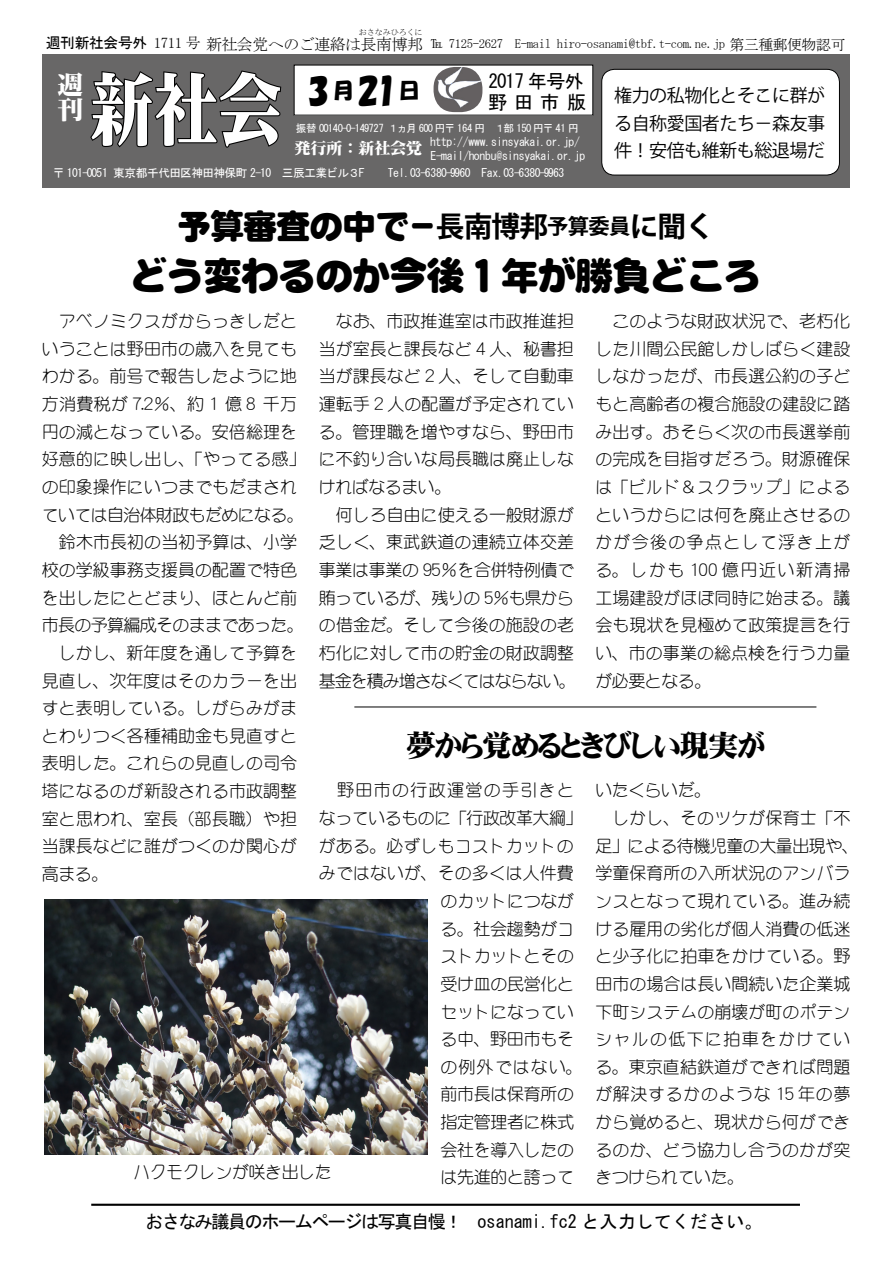
<style>
.page{position:relative;width:893px;height:1263px;background:#fff}
.page>*{position:absolute;margin:0;border:0;box-sizing:border-box;transform-origin:0 0}
.t1{font:79.65px "NIS M9 83 pv RKSJ H";color:#fff;scale:.8 1}
.t2{font:38.25px "NIS R10 83 pv RKSJ H";letter-spacing:-.03em;color:#000}
.t3{font:34.05px "NIS R10 83 pv RKSJ H";letter-spacing:-.03em;color:#000}
.t4{font:34.05px "HGS Soei Kakupoptai";color:#000}
.t5{font:29.7px "DF Mincho UB WING RKSJ H";letter-spacing:-.03em;color:#000}
.t6{font:25.5px/25.5px "NIS M9 83 pv RKSJ H";color:#fff}
.t7{font:21.3px "HGS Soei Kakupoptai";color:#000}
.t8{font:19.2px "MS Gothic";letter-spacing:-.035em;color:#000}
.t9{font:18px "MS Gothic";letter-spacing:-.08em;color:#000}
.t10{font:18px/27.6px "Koz Go Pro";letter-spacing:-.03em;color:#000;text-align:justify}
.t11{font:16.95px/27.6px "DF Maru Gothic Lt WINP RKSJ H";color:#000}
.t12{font:16.95px "DF Maru Gothic Lt WINP RKSJ H";letter-spacing:-.02em;color:#000}
.t13{font:16.95px "DF Maru Gothic Lt WINP RKSJ H";letter-spacing:-.03em;color:#000}
.t14{font:16.95px "DF Maru Gothic Lt WINP RKSJ H";letter-spacing:.075em;color:#000}
.t15{font:16.95px "DF Maru Gothic Lt WINP RKSJ H";letter-spacing:.065em;color:#000}
.t16{font:15.9px "MS Mincho";letter-spacing:-.03em;color:#000}
.t17{font:15.9px "NIS M9 83 pv RKSJ H";color:#fff}
.t18{font:14.85px "MS Gothic";letter-spacing:-.03em;color:#000}
.t19{font:12.75px "MS Mincho";letter-spacing:-.03em;color:#000}
.t20{font:11.7px/13.8px "MS Gothic";letter-spacing:-.035em;color:#fff}
.t21{font:10.65px "MS Gothic";letter-spacing:-.045em;color:#fff}
.t22{font:7.95px "MS Mincho";color:#000}
.s1{font-family:"MS Mincho"}
.s2{font-size:15.9px}
.s3{font-size:14.85px}
.s4{font-size:34.05px}
.s5{font-size:28.65px}
.s6{font-family:"Koz Go Pro";font-weight:700;font-size:28.65px}
.s7{font-family:"Koz Go Pro";font-weight:700;font-size:21.3px}
</style>
<div class="page">
<div style="left:42px;top:54px;width:807px;height:134px;background:#686767"></div>
<svg style="left:90px;top:70px;width:192px;height:78px"></svg>
<div style="left:294px;top:65px;width:299px;height:50px;background:#fff"></div>
<div style="left:602px;top:69px;width:237px;height:106px;background:#fff;border-radius:13px"></div>
<div style="left:601px;top:69px;width:239px;height:106px;border:1px solid #000;border-radius:13px"></div>
<img style="left:434px;top:67px;width:48px;height:45px">
<hr style="left:91px;top:1204px;width:709px;height:2px;background:#000">
<img style="left:45px;top:899px;width:383px;height:255px">
<hr style="left:354px;top:707px;width:462px;height:1px;background:#000">
<p class="t22" style="left:359px;top:28px;width:65px">おさなみひろくに</p>
<p class="t18" style="left:46px;top:35px;width:156px">週刊新社会号外 <span class="s1">1711 号</span></p>
<p class="t19" style="left:376px;top:37px;width:471px"><span class="s2">南博邦</span> ℡ 7125-2627 E-mail hiro-osanami@tbf.t-com.ne.jp <span class="s3">第三種郵便物認可</span></p>
<p class="t16" style="left:206px;top:36px;width:172px">新社会党へのご連絡は長</p>
<h3 class="t6" style="left:58px;top:70px;width:27px">週刊</h3>
<h1 class="t1" style="left:90px;top:60px;width:241px">新社会</h1>
<p class="t7" style="left:333px;top:80px;width:89px">月<span class="s4">21</span>日</p>
<h3 class="t4" style="left:307px;top:73px;width:24px">3</h3>
<p class="t8" style="left:489px;top:71px;width:97px">2017 年号外</p>
<p class="t8" style="left:488px;top:92px;width:100px">野 田 市 版</p>
<p class="t21" style="left:296px;top:123px;width:284px">振替 00140-0-149727 １ヵ月 600 円〒 164 円　１部 150 円〒 41 円</p>
<p class="t20" style="left:430px;top:135px;width:157px">http://www.sinsyakai.or.jp/<br>E-mail/honbu@sinsyakai.or.jp</p>
<p class="t17" style="left:295px;top:138px;width:129px">発行所 : 新社会党</p>
<p class="t20" style="left:53px;top:166px;width:313px">〒 101-0051 東京都千代田区神田神保町 2-10 三辰工業ビル３F</p>
<p class="t20" style="left:388px;top:166px;width:178px">Tel.03-6380-9960 Fax.03-6380-9963</p>
<p class="t10" style="left:614px;top:82px;width:213px">権力の私物化とそこに群がる自称愛国者たち－森友事件！安倍も維新も総退場だ</p>
<h3 class="t3" style="left:177px;top:205px;width:539px">予算審査の中で<span class="s5">－</span><span class="s6">長南博邦</span><span class="s7">予算委員</span><span class="s6">に聞く</span></h3>
<h2 class="t2" style="left:129px;top:251px;width:634px">どう変わるのか今後 1 年が勝負どころ</h2>
<p class="t11" style="left:42px;top:307px;width:265px">　アベノミクスがからっきしだということは野田市の歳入を見てもわかる。前号で報告したように地方消費税が 7.2％、約 1 億 8 千万円の減となっている。安倍総理を好意的に映し出し、「やってる感」の印象操作にいつまでもだまされていては自治体財政もだめになる。　鈴木市長初の当初予算は、小学校の学級事務支援員の配置で特色を出したにとどまり、ほとんど前市長の予算編成そのままであった。　しかし、新年度を通して予算を見直し、次年度はそのカラーを出すと表明している。しがらみがまとわりつく各種補助金も見直すと表明した。これらの見直しの司令塔になるのが新設される市政調整室と思われ、室長（部長職）や担当課長などに誰がつくのか関心が高まる。</p>
<p class="t11" style="left:319px;top:307px;width:258px">　なお、市政推進室は市政推進担当が室長と課長など 4 人、秘書担当が課長など 2 人、そして自動車運転手 2 人の配置が予定されている。管理職を増やすなら、野田市に不釣り合いな局長職は廃止しなければなるまい。<br>　何しろ自由に使える一般財源が乏しく、東武鉄道の連続立体交差事業は事業の 95％を合併特例債で賄っているが、残りの 5％も県からの借金だ。そして今後の施設の老朽化に対して市の貯金の財政調整基金を積み増さなくてはならない。</p>
<p class="t11" style="left:595px;top:307px;width:257px;text-align:justify">　このような財政状況で、老朽化した川間公民館しかしばらく建設しなかったが、市長選公約の子どもと高齢者の複合施設の建設に踏み出す。おそらく次の市長選挙前の完成を目指すだろう。財源確保は「ビルド＆スクラップ」によるというからには何を廃止させるのかが今後の争点として浮き上がる。しかも 100 億円近い新清掃工場建設がほぼ同時に始まる。議会も現状を見極めて政策提言を行い、市の事業の総点検を行う力量が必要となる。</p>
<h3 class="t5" style="left:406px;top:730px;width:360px">夢から覚めるときびしい現実が</h3>
<p class="t11" style="left:595px;top:776px;width:265px">いたくらいだ。<br>　しかし、そのツケが保育士「不足」による待機児童の大量出現や、学童保育所の入所状況のアンバランスとなって現れている。進み続ける雇用の劣化が個人消費の低迷と少子化に拍車をかけている。野田市の場合は長い間続いた企業城下町システムの崩壊が町のポテンシャルの低下に拍車をかけている。東京直結鉄道ができれば問題が解決するかのような 15 年の夢から覚めると、現状から何ができるのか、どう協力し合うのかが突きつけられていた。</p>
<p class="t14" style="left:319px;top:782px;width:257px">　野田市の行政運営の手引きと</p>
<p class="t13" style="left:319px;top:809px;width:265px">なっているものに「行政改革大綱」</p>
<p class="t11" style="left:319px;top:832px;width:257px">がある。必ずしもコストカットの</p>
<p class="t11" style="left:319px;top:859px;width:257px">みではないが、その多くは人件費</p>
<p class="t12" style="left:440px;top:892px;width:135px">のカットにつなが</p>
<p class="t11" style="left:440px;top:915px;width:135px">る。社会趨勢がコ</p>
<p class="t12" style="left:440px;top:948px;width:135px">ストカットとその</p>
<p class="t12" style="left:440px;top:975px;width:135px">受け皿の民営化と</p>
<p class="t12" style="left:440px;top:1003px;width:135px">セットになってい</p>
<p class="t11" style="left:440px;top:1025px;width:135px">る中、野田市もそ</p>
<p class="t15" style="left:440px;top:1058px;width:144px">の例外ではない。</p>
<p class="t12" style="left:440px;top:1086px;width:135px">前市長は保育所の</p>
<p class="t12" style="left:440px;top:1113px;width:135px">指定管理者に株式</p>
<p class="t12" style="left:440px;top:1141px;width:135px">会社を導入したの</p>
<p class="t12" style="left:440px;top:1169px;width:135px">は先進的と誇って</p>
<p class="t13" style="left:133px;top:1163px;width:200px">ハクモクレンが咲き出した</p>
<p class="t9" style="left:145px;top:1212px;width:619px">おさなみ議員のホームページは写真自慢！　osanami.fc2 と入力してください。</p>
</div>
